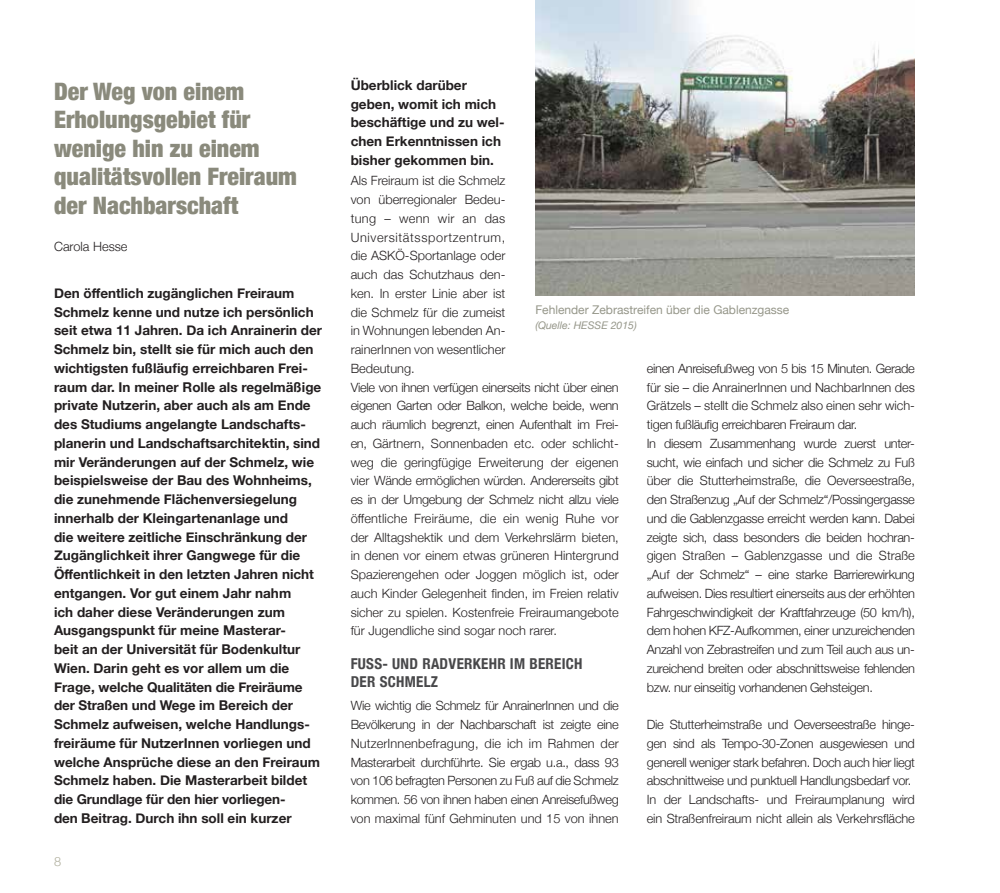
<style>
.page{position:relative;width:1000px;height:893px;background:#fff}
.page>*{position:absolute;margin:0;border:0;box-sizing:border-box;transform-origin:0 0}
.t1{font:900 condensed 24px/28.5px "Helvetica Neue";color:#8a8a7c}
.t2{font:700 condensed 15px/18px "Helvetica Neue";letter-spacing:.02em;color:#48484a}
.t3{font:700 13.5px/18.8px "Helvetica Neue";color:#231f20}
.t4{font:300 12.75px/18.8px "Helvetica Neue";letter-spacing:-.025em;color:#231f20}
.t5{font:300 12.75px/18.8px "Helvetica Neue";color:#231f20}
.t6{font:300 12.75px "Helvetica Neue";color:#aead9b}
.t7{font:12px "Helvetica Neue";color:#96978a}
.t8{font:italic 10.5px "Helvetica Neue";color:#96978a}
</style>
<div class="page">
<img style="left:535px;top:0;width:379px;height:295px">
<h1 class="t1" style="left:54px;top:76px;width:244px">Der Weg von einem<br>Erholungsgebiet für wenige hin zu einem qualitätsvollen Freiraum der Nachbarschaft</h1>
<p class="t5" style="left:54px;top:237px;width:75px">Carola Hesse</p>
<p class="t3" style="left:54px;top:284px;width:270px">Den öffentlich zugänglichen Freiraum Schmelz kenne und nutze ich persönlich seit etwa 11 Jahren. Da ich Anrainerin der Schmelz bin, stellt sie für mich auch den wichtigsten fußläufig erreichbaren Frei&shy;raum dar. In meiner Rolle als regelmäßige private Nutzerin, aber auch als am Ende des Studiums angelangte Landschafts&shy;planerin und Landschaftsarchitektin, sind mir Veränderungen auf der Schmelz, wie beispielsweise der Bau des Wohnheims, die zunehmende Flächenversiegelung innerhalb der Kleingartenanlage und<br>die weitere zeitliche Einschränkung der Zugänglichkeit ihrer Gangwege für die Öffentlichkeit in den letzten Jahren nicht entgangen. Vor gut einem Jahr nahm<br>ich daher diese Veränderungen zum Ausgangspunkt für meine Masterar-<br>beit an der Universität für Bodenkultur Wien. Darin geht es vor allem um die Frage, welche Qualitäten die Freiräume der Straßen und Wege im Bereich der Schmelz aufweisen, welche Handlungs&shy;freiräume für NutzerInnen vorliegen und welche Ansprüche diese an den Freiraum Schmelz haben. Die Masterarbeit bildet die Grundlage für den hier vorliegen-<br>den Beitrag. Durch ihn soll ein kurzer</p>
<p class="t6" style="left:54px;top:851px;width:9px">8</p>
<p class="t3" style="left:350px;top:76px;width:155px">Überblick darüber geben, womit ich mich beschäftige und zu wel&shy;chen Erkenntnissen ich bisher gekommen bin.</p>
<p class="t5" style="left:350px;top:171px;width:269px">Als Freiraum ist die Schmelz<br>von überregionaler Bedeu-<br>tung – wenn wir an das Universitätssportzentrum,<br>die ASKÖ-Sportanlage oder<br>auch das Schutzhaus den-<br>ken. In erster Linie aber ist<br>die Schmelz für die zumeist<br>in Wohnungen lebenden An-<br>rainerInnen von wesentlicher<br>Bedeutung.<br>Viele von ihnen verfügen einerseits nicht über einen eigenen Garten oder Balkon, welche beide, wenn auch räumlich begrenzt, einen Aufenthalt im Frei&shy;en, Gärtnern, Sonnenbaden etc. oder schlicht&shy;weg die geringfügige Erweiterung der eigenen vier Wände ermöglichen würden. Andererseits gibt es in der Umgebung der Schmelz nicht allzu viele öffentliche Freiräume, die ein wenig Ruhe vor der Alltagshektik und dem Verkehrslärm bieten, in denen vor einem etwas grüneren Hintergrund Spazierengehen oder Joggen möglich ist, oder auch Kinder Gelegenheit finden, im Freien relativ sicher zu spielen. Kostenfreie Freiraumangebote für Jugendliche sind sogar noch rarer.</p>
<p class="t2" style="left:350px;top:654px;width:233px">FUSS- UND RADVERKEHR IM BEREICH<br>DER SCHMELZ</p>
<p class="t4" style="left:350px;top:696px;width:269px;text-align:justify">Wie wichtig die Schmelz für AnrainerInnen und die Bevölkerung in der Nachbarschaft ist zeigte eine NutzerInnenbefragung, die ich im Rahmen der Masterarbeit durchführte. Sie ergab u.a., dass 93 von 106 befragten Personen zu Fuß auf die Schmelz kommen. 56 von ihnen haben einen Anreisefußweg von maximal fünf Gehminuten und 15 von ihnen</p>
<p class="t7" style="left:535px;top:301px;width:255px">Fehlender Zebrastreifen über die Gablenzgasse</p>
<p class="t8" style="left:535px;top:318px;width:103px">(Quelle: HESSE 2015)</p>
<p class="t4" style="left:646px;top:358px;width:269px">einen Anreisefußweg von 5 bis 15 Minuten. Gerade für sie – die AnrainerInnen und NachbarInnen des Grätzels – stellt die Schmelz also einen sehr wich&shy;tigen fußläufig erreichbaren Freiraum dar.<br>In diesem Zusammenhang wurde zuerst unter&shy;sucht, wie einfach und sicher die Schmelz zu Fuß über die Stutterheimstraße, die Oeverseestraße, den Straßenzug „Auf der Schmelz“/Possingergasse und die Gablenzgasse erreicht werden kann. Dabei zeigte sich, dass besonders die beiden hochran&shy;gigen Straßen – Gablenzgasse und die Straße „Auf der Schmelz“ – eine starke Barrierewirkung aufweisen. Dies resultiert einerseits aus der erhöhten Fahrgeschwindigkeit der Kraftfahrzeuge (50 km/h), dem hohen KFZ-Aufkommen, einer unzureichenden Anzahl von Zebrastreifen und zum Teil auch aus un&shy;zureichend breiten oder abschnittsweise fehlenden bzw. nur einseitig vorhandenen Gehsteigen.</p>
<p class="t4" style="left:646px;top:714px;width:269px">Die Stutterheimstraße und Oeverseestraße hinge&shy;gen sind als Tempo-30-Zonen ausgewiesen und generell weniger stark befahren. Doch auch hier liegt abschnittweise und punktuell Handlungsbedarf vor.<br>In der Landschafts- und Freiraumplanung wird ein Straßenfreiraum nicht allein als Verkehrsfläche</p>
</div>
